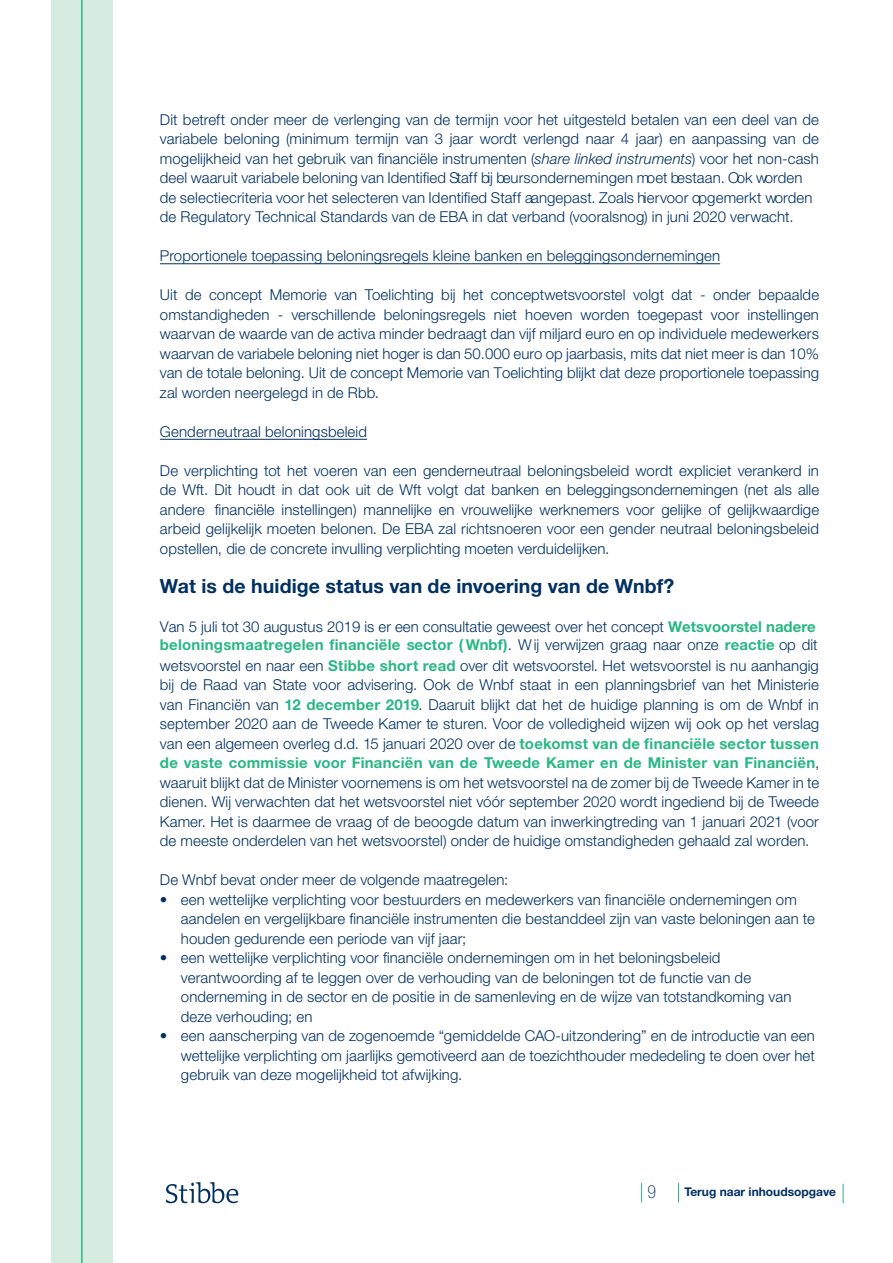
<style>
.page{position:relative;width:893px;height:1263px;background:#fff}
.page>*{position:absolute;margin:0;border:0;box-sizing:border-box;transform-origin:0 0}
.Broodtekst{font:700 19.5px "Helvetica Neue LT Std";letter-spacing:.005em;color:#003062}
.t1{font:100 condensed 18px "Helvetica Neue LT Std";color:#003062}
.Broodtekst-2{font:300 15px/19.5px "Helvetica Neue LT Std";letter-spacing:.005em;color:#003062}
.t2{font:700 12px "Helvetica Neue LT Std";color:#003062}
.s1{font-style:italic}
.s2{font-weight:700;color:#29b784}
</style>
<div class="page">
<div style="left:51px;top:0;width:62px;height:1263px;background:#d7ece1"></div>
<hr style="left:81px;top:0;width:2px;height:1263px;background:#29b784">
<svg style="left:843px;top:1184px;width:1px;height:19px"></svg>
<svg style="left:678px;top:1183px;width:1px;height:19px"></svg>
<svg style="left:641px;top:1183px;width:1px;height:19px"></svg>
<svg style="left:166px;top:1182px;width:72px;height:21px"></svg>
<hr style="left:160px;top:263px;width:560px;height:1px;background:#003062">
<hr style="left:160px;top:439px;width:207px;height:1px;background:#003062">
<p class="Broodtekst-2" style="left:160px;top:109px;width:661px">Dit betreft onder meer de verlenging van de termijn voor het uitgesteld betalen van een deel van de variabele beloning (minimum termijn van 3 jaar wordt verlengd naar 4 jaar) en aanpassing van de mogelijkheid van het gebruik van financiële instrumenten (<span class="s1">share linked instruments</span>) voor het non-cash deel waaruit variabele beloning van Identified Staff bij beursondernemingen moet bestaan. Ook worden de selectiecriteria voor het selecteren van Identified Staff aangepast. Zoals hiervoor opgemerkt worden de Regulatory Technical Standards van de EBA in dat verband (vooralsnog) in juni 2020 verwacht.</p>
<p class="Broodtekst-2" style="left:160px;top:246px;width:562px">Proportionele toepassing beloningsregels kleine banken en beleggingsondernemingen</p>
<p class="Broodtekst-2" style="left:160px;top:285px;width:661px;text-align:justify">Uit de concept Memorie van Toelichting bij het conceptwetsvoorstel volgt dat - onder bepaalde omstandigheden - verschillende beloningsregels niet hoeven worden toegepast voor instellingen waarvan de waarde van de activa minder bedraagt dan vijf miljard euro en op individuele medewerkers waarvan de variabele beloning niet hoger is dan 50.000 euro op jaarbasis, mits dat niet meer is dan 10% van de totale beloning. Uit de concept Memorie van Toelichting blijkt dat deze proportionele toepassing zal worden neergelegd in de Rbb.</p>
<p class="Broodtekst-2" style="left:160px;top:421px;width:209px">Genderneutraal beloningsbeleid</p>
<p class="Broodtekst-2" style="left:160px;top:460px;width:661px;text-align:justify">De verplichting tot het voeren van een genderneutraal beloningsbeleid wordt expliciet verankerd in de Wft. Dit houdt in dat ook uit de Wft volgt dat banken en beleggingsondernemingen (net als alle andere financiële instellingen) mannelijke en vrouwelijke werknemers voor gelijke of gelijkwaardige arbeid gelijkelijk moeten belonen. De EBA zal richtsnoeren voor een gender neutraal beloningsbeleid opstellen, die de concrete invulling verplichting moeten verduidelijken.</p>
<p class="Broodtekst" style="left:160px;top:574px;width:516px">Wat is de huidige status van de invoering van de Wnbf?</p>
<p class="Broodtekst-2" style="left:160px;top:617px;width:659px;line-height:18.5px">Van 5 juli tot 30 augustus 2019 is er een consultatie geweest over het concept <span class="s2">Wetsvoorstel nadere beloningsmaatregelen financiële sector ( Wnbf)</span>. Wij verwijzen graag naar onze <span class="s2">reactie</span> op dit</p>
<p class="Broodtekst-2" style="left:160px;top:655px;width:661px;text-align:justify">wetsvoorstel en naar een <span class="s2">Stibbe short read</span> over dit wetsvoorstel. Het wetsvoorstel is nu aanhangig bij de Raad van State voor advisering. Ook de Wnbf staat in een planningsbrief van het Ministerie van Financiën van <span class="s2">12 december 2019</span>. Daaruit blijkt dat het de huidige planning is om de Wnbf in september 2020 aan de Tweede Kamer te sturen. Voor de volledigheid wijzen wij ook op het verslag van een algemeen overleg d.d. 15 januari 2020 over de <span class="s2">toekomst van de financiële sector tussen de vaste commissie voor Financiën van de Tweede Kamer en de Minister van Financiën</span>, waaruit blijkt dat de Minister voornemens is om het wetsvoorstel na de zomer bij de Tweede Kamer in te dienen. Wij verwachten dat het wetsvoorstel niet vóór september 2020 wordt ingediend bij de Tweede Kamer. Het is daarmee de vraag of de beoogde datum van inwerkingtreding van 1 januari 2021 (voor de meeste onderdelen van het wetsvoorstel) onder de huidige omstandigheden gehaald zal worden.</p>
<p class="Broodtekst-2" style="left:160px;top:870px;width:350px">De Wnbf bevat onder meer de volgende maatregelen:</p>
<p class="Broodtekst-2" style="left:181px;top:889px;width:635px;text-indent:-21px">• een wettelijke verplichting voor bestuurders en medewerkers van financiële ondernemingen om aandelen en vergelijkbare financiële instrumenten die bestanddeel zijn van vaste beloningen aan te houden gedurende een periode van vijf jaar;</p>
<p class="Broodtekst-2" style="left:181px;top:948px;width:572px;text-indent:-21px">• een wettelijke verplichting voor financiële ondernemingen om in het beloningsbeleid verantwoording af te leggen over de verhouding van de beloningen tot de functie van de</p>
<p class="Broodtekst-2" style="left:181px;top:987px;width:612px">onderneming in de sector en de positie in de samenleving en de wijze van totstandkoming van deze verhouding; en</p>
<p class="Broodtekst-2" style="left:181px;top:1026px;width:635px;text-align:justify;text-indent:-21px">• een aanscherping van de zogenoemde “gemiddelde CAO-uitzondering” en de introductie van een wettelijke verplichting om jaarlijks gemotiveerd aan de toezichthouder mededeling te doen over het gebruik van deze mogelijkheid tot afwijking.</p>
<p class="t1" style="left:647px;top:1182px;width:10px">9</p>
<p class="t2" style="left:684px;top:1184px;width:153px">Terug naar inhoudsopgave</p>
</div>
